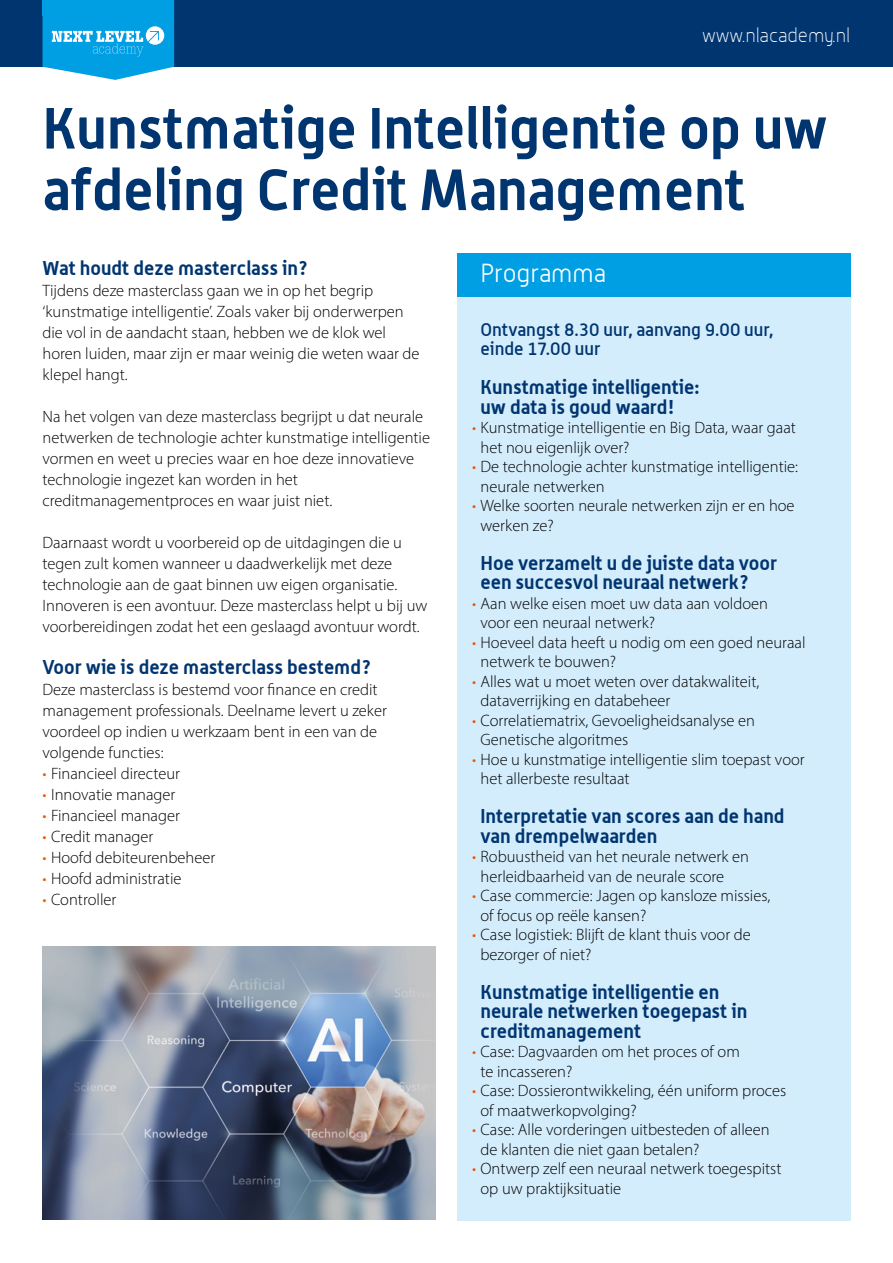
<style>
.page{position:relative;width:893px;height:1263px;background:#fff}
.page>*{position:absolute;margin:0;border:0;box-sizing:border-box;transform-origin:0 0}
.t1{font:700 57px/61.5px "Alwyn";color:#003570}
.t2{font:300 25.5px "Alwyn";color:#fff}
.t3{font:700 19.5px/19.5px "Alwyn";color:#003570}
.t4{font:100 19.5px "Alwyn";color:#fff}
.t5{font:500 18px/19.5px "Alwyn";color:#003570}
.t6{font:300 16.5px/21px "Myriad Pro";color:#000}
.s1{color:#ea5a06}
</style>
<div class="page">
<div style="left:457px;top:254px;width:393px;height:43px;background:#009ee3"></div>
<div style="left:457px;top:297px;width:393px;height:923px;background:#d4edfc"></div>
<img style="left:43px;top:947px;width:393px;height:273px">
<div style="left:0;top:0;width:893px;height:67px;background:#003570"></div>
<svg style="left:43px;top:16px;width:131px;height:64px;background:#35b2e8"></svg>
<div style="left:43px;top:0;width:131px;height:16px;background:#009ee3"></div>
<p class="t4" style="left:702px;top:25px;width:150px">www.nlacademy.nl</p>
<h1 class="t1" style="left:43px;top:96px;width:787px">Kunstmatige Intelligentie op uw afdeling Credit Management</h1>
<p class="t3" style="left:43px;top:257px;width:267px">Wat houdt deze masterclass in?</p>
<h2 class="t2" style="left:480px;top:259px;width:127px">Programma</h2>
<p class="t6" style="left:43px;top:279px;width:379px">Tijdens deze masterclass gaan we in op het begrip ‘kunstmatige intelligentie’. Zoals vaker bij onderwerpen die vol in de aandacht staan, hebben we de klok wel horen luiden, maar zijn er maar weinig die weten waar de klepel hangt.</p>
<p class="t6" style="left:43px;top:405px;width:389px">Na het volgen van deze masterclass begrijpt u dat neurale netwerken de technologie achter kunstmatige intelligentie vormen en weet u precies waar en hoe deze innovatieve technologie ingezet kan worden in het creditmanagementproces en waar juist niet.</p>
<p class="t6" style="left:43px;top:531px;width:386px">Daarnaast wordt u voorbereid op de uitdagingen die u tegen zult komen wanneer u daadwerkelijk met deze technologie aan de gaat binnen uw eigen organisatie.<br>Innoveren is een avontuur. Deze masterclass helpt u bij uw voorbereidingen zodat het een geslaagd avontuur wordt.</p>
<p class="t3" style="left:43px;top:656px;width:331px">Voor wie is deze masterclass bestemd?</p>
<p class="t6" style="left:43px;top:678px;width:346px">Deze masterclass is bestemd voor finance en credit management professionals. Deelname levert u zeker voordeel op indien u werkzaam bent in een van de volgende functies:</p>
<p class="t6" style="left:43px;top:762px;width:139px"><span class="s1">•</span> Financieel directeur</p>
<p class="t6" style="left:43px;top:783px;width:134px"><span class="s1">•</span> Innovatie manager</p>
<p class="t6" style="left:43px;top:804px;width:139px"><span class="s1">•</span> Financieel manager</p>
<p class="t6" style="left:43px;top:825px;width:112px"><span class="s1">•</span> Credit manager</p>
<p class="t6" style="left:43px;top:846px;width:174px"><span class="s1">•</span> Hoofd debiteurenbeheer</p>
<p class="t6" style="left:43px;top:867px;width:140px"><span class="s1">•</span> Hoofd administratie</p>
<p class="t6" style="left:43px;top:888px;width:75px"><span class="s1">•</span> Controller</p>
<p class="t5" style="left:480px;top:319px;width:295px">Ontvangst 8.30 uur, aanvang 9.00 uur, einde 17.00 uur</p>
<p class="t3" style="left:480px;top:377px;width:220px">Kunstmatige intelligentie: uw data is goud waard!</p>
<p class="t6" style="left:480px;top:418px;width:317px;line-height:19.5px;text-indent:-8px"><span class="s1">•</span> Kunstmatige intelligentie en Big Data, waar gaat het nou eigenlijk over?</p>
<p class="t6" style="left:480px;top:457px;width:319px;line-height:19.5px;text-indent:-8px"><span class="s1">•</span> De technologie achter kunstmatige intelligentie: neurale netwerken</p>
<p class="t6" style="left:480px;top:496px;width:316px;line-height:19.5px;text-indent:-8px"><span class="s1">•</span> Welke soorten neurale netwerken zijn er en hoe werken ze?</p>
<p class="t3" style="left:480px;top:552px;width:298px">Hoe verzamelt u de juiste data voor een succesvol neuraal netwerk?</p>
<p class="t6" style="left:480px;top:593px;width:289px;line-height:19.5px;text-indent:-8px"><span class="s1">•</span> Aan welke eisen moet uw data aan voldoen voor een neuraal netwerk?</p>
<p class="t6" style="left:480px;top:632px;width:327px;line-height:19.5px;text-indent:-8px"><span class="s1">•</span> Hoeveel data heeft u nodig om een goed neuraal netwerk te bouwen?</p>
<p class="t6" style="left:480px;top:671px;width:280px;line-height:19.5px;text-indent:-8px"><span class="s1">•</span> Alles wat u moet weten over datakwaliteit, dataverrijking en databeheer</p>
<p class="t6" style="left:480px;top:710px;width:276px;line-height:19.5px;text-indent:-8px"><span class="s1">•</span> Correlatiematrix, Gevoeligheidsanalyse en<br>Genetische algoritmes</p>
<p class="t6" style="left:480px;top:749px;width:326px;line-height:19.5px;text-indent:-8px"><span class="s1">•</span> Hoe u kunstmatige intelligentie slim toepast voor het allerbeste resultaat</p>
<p class="t3" style="left:480px;top:806px;width:306px">Interpretatie van scores aan de hand van drempelwaarden</p>
<p class="t6" style="left:480px;top:847px;width:270px;line-height:19.5px;text-indent:-8px"><span class="s1">•</span> Robuustheid van het neurale netwerk en herleidbaarheid van de neurale score</p>
<p class="t6" style="left:480px;top:886px;width:291px;line-height:19.5px;text-indent:-8px"><span class="s1">•</span> Case commercie: Jagen op kansloze missies, of focus op reële kansen?</p>
<p class="t6" style="left:480px;top:925px;width:272px;line-height:19.5px;text-indent:-8px"><span class="s1">•</span> Case logistiek: Blijft de klant thuis voor de bezorger of niet?</p>
<p class="t3" style="left:480px;top:981px;width:268px">Kunstmatige intelligentie en neurale netwerken toegepast in creditmanagement</p>
<p class="t6" style="left:480px;top:1042px;width:261px;line-height:19.5px;text-indent:-8px"><span class="s1">•</span> Case: Dagvaarden om het proces of om te incasseren?</p>
<p class="t6" style="left:480px;top:1081px;width:307px;line-height:19.5px;text-indent:-8px"><span class="s1">•</span> Case: Dossierontwikkeling, één uniform proces of maatwerkopvolging?</p>
<p class="t6" style="left:480px;top:1120px;width:291px;line-height:19.5px;text-indent:-8px"><span class="s1">•</span> Case: Alle vorderingen uitbesteden of alleen de klanten die niet gaan betalen?</p>
<p class="t6" style="left:480px;top:1159px;width:303px;line-height:19.5px;text-indent:-8px"><span class="s1">•</span> Ontwerp zelf een neuraal netwerk toegespitst op uw praktijksituatie</p>
</div>
